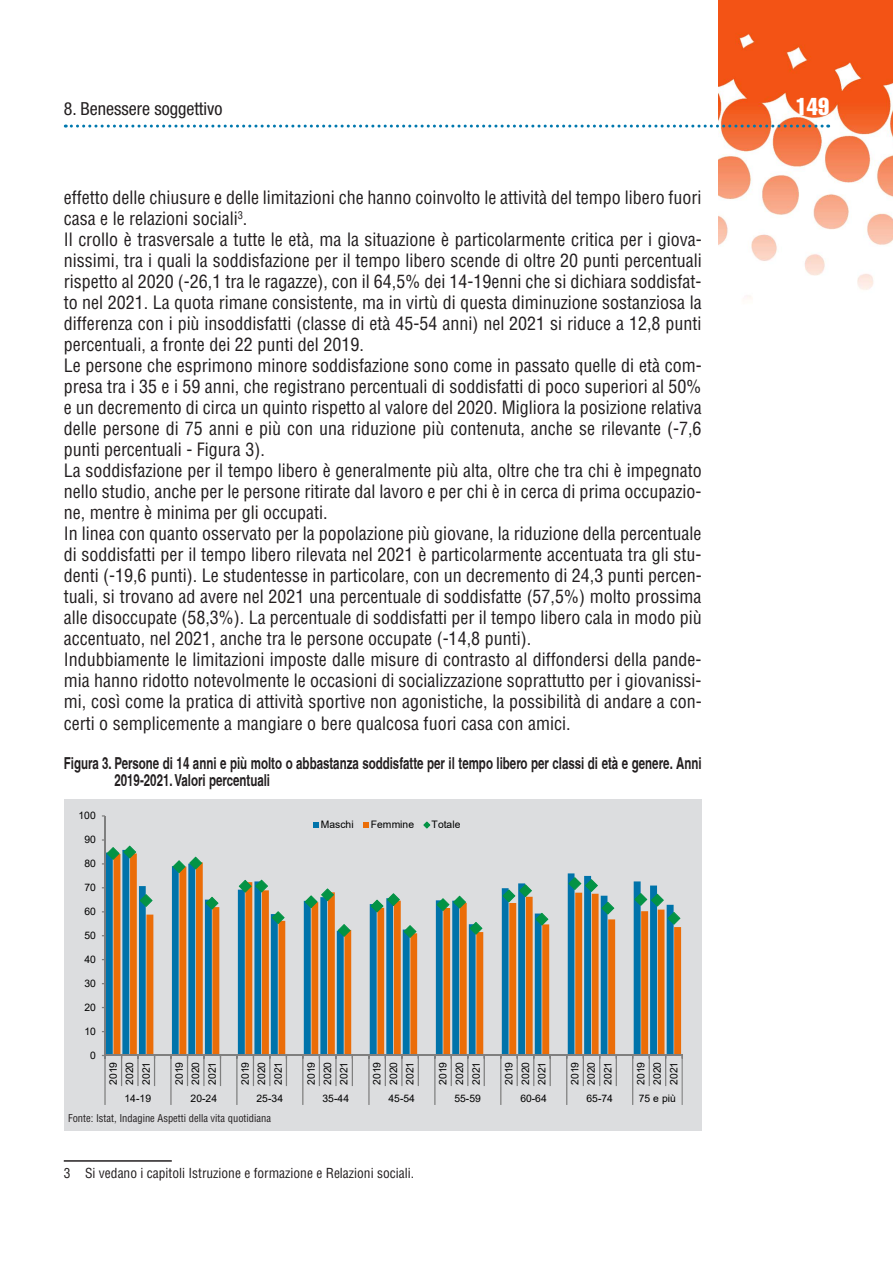
<style>
.page{position:relative;width:893px;height:1263px;background:#fff}
.page>*{position:absolute;margin:0;border:0;box-sizing:border-box;transform-origin:0 0}
.t1{font:24px "Helvetica LT Std Comp";color:#fff}
.t2{font:condensed 18px/21px "Helvetica LT Std";color:#231f20}
.t3{font:condensed 18px "Helvetica Neue LT Std";color:#231f20}
.t4{font:700 condensed 16.5px/16.5px "Helvetica";color:#231f20;scale:.85 1}
.t5{font:condensed 13.5px "Helvetica LT Std";color:#231f20}
.t6{font:condensed 10.5px "Helvetica LT Std";color:#231f20}
.t7{font:10.35px/16.5px "Arial";letter-spacing:-.005em;color:#000;text-align:justify}
</style>
<div class="page">
<img style="left:719px;top:0;width:174px;height:299px">
<svg style="left:65px;top:125px;width:760px;height:3px"></svg>
<hr style="left:64px;top:1160px;width:108px;height:2px;background:#231f20">
<div style="left:64px;top:799px;width:638px;height:332px;background:#dcdddf"></div>
<svg style="left:106px;top:852px;width:31px;height:203px"></svg>
<svg style="left:113px;top:853px;width:568px;height:202px"></svg>
<hr style="left:104px;top:816px;width:2px;height:239px;background:#7f7f7f">
<hr style="left:105px;top:1055px;width:577px;height:1px;background:#7f7f7f">
<hr style="left:104px;top:1055px;width:2px;height:31px;background:#7f7f7f">
<hr style="left:121px;top:1055px;width:1px;height:31px;background:#7f7f7f">
<hr style="left:137px;top:1055px;width:2px;height:31px;background:#7f7f7f">
<hr style="left:154px;top:1055px;width:1px;height:31px;background:#7f7f7f">
<hr style="left:170px;top:1055px;width:2px;height:31px;background:#7f7f7f">
<hr style="left:187px;top:1055px;width:1px;height:31px;background:#7f7f7f">
<hr style="left:203px;top:1055px;width:2px;height:31px;background:#7f7f7f">
<hr style="left:220px;top:1055px;width:1px;height:31px;background:#7f7f7f">
<hr style="left:236px;top:1055px;width:1px;height:31px;background:#7f7f7f">
<hr style="left:253px;top:1055px;width:1px;height:31px;background:#7f7f7f">
<hr style="left:269px;top:1055px;width:1px;height:31px;background:#7f7f7f">
<hr style="left:286px;top:1055px;width:1px;height:31px;background:#7f7f7f">
<hr style="left:302px;top:1055px;width:1px;height:31px;background:#7f7f7f">
<hr style="left:319px;top:1055px;width:1px;height:31px;background:#7f7f7f">
<hr style="left:335px;top:1055px;width:2px;height:31px;background:#7f7f7f">
<hr style="left:352px;top:1055px;width:1px;height:31px;background:#7f7f7f">
<hr style="left:368px;top:1055px;width:2px;height:31px;background:#7f7f7f">
<hr style="left:385px;top:1055px;width:1px;height:31px;background:#7f7f7f">
<hr style="left:401px;top:1055px;width:2px;height:31px;background:#7f7f7f">
<hr style="left:418px;top:1055px;width:1px;height:31px;background:#7f7f7f">
<hr style="left:434px;top:1055px;width:1px;height:31px;background:#7f7f7f">
<hr style="left:451px;top:1055px;width:1px;height:31px;background:#7f7f7f">
<hr style="left:467px;top:1055px;width:1px;height:31px;background:#7f7f7f">
<hr style="left:484px;top:1055px;width:1px;height:31px;background:#7f7f7f">
<hr style="left:500px;top:1055px;width:1px;height:31px;background:#7f7f7f">
<hr style="left:517px;top:1055px;width:1px;height:31px;background:#7f7f7f">
<hr style="left:533px;top:1055px;width:1px;height:31px;background:#7f7f7f">
<hr style="left:550px;top:1055px;width:1px;height:31px;background:#7f7f7f">
<hr style="left:566px;top:1055px;width:1px;height:31px;background:#7f7f7f">
<hr style="left:583px;top:1055px;width:1px;height:31px;background:#7f7f7f">
<hr style="left:599px;top:1055px;width:1px;height:31px;background:#7f7f7f">
<hr style="left:616px;top:1055px;width:1px;height:31px;background:#7f7f7f">
<hr style="left:632px;top:1055px;width:1px;height:31px;background:#7f7f7f">
<hr style="left:649px;top:1055px;width:1px;height:31px;background:#7f7f7f">
<hr style="left:665px;top:1055px;width:1px;height:31px;background:#7f7f7f">
<hr style="left:682px;top:1055px;width:1px;height:31px;background:#7f7f7f">
<svg style="left:104px;top:1086px;width:2px;height:19px"></svg>
<svg style="left:170px;top:1086px;width:2px;height:19px"></svg>
<svg style="left:236px;top:1086px;width:1px;height:19px"></svg>
<svg style="left:302px;top:1086px;width:1px;height:19px"></svg>
<svg style="left:368px;top:1086px;width:2px;height:19px"></svg>
<svg style="left:434px;top:1086px;width:1px;height:19px"></svg>
<svg style="left:500px;top:1086px;width:1px;height:19px"></svg>
<svg style="left:566px;top:1086px;width:1px;height:19px"></svg>
<svg style="left:632px;top:1086px;width:1px;height:19px"></svg>
<svg style="left:682px;top:1086px;width:1px;height:19px"></svg>
<svg style="left:102px;top:839px;width:34px;height:25px"></svg>
<svg style="left:140px;top:894px;width:13px;height:13px"></svg>
<svg style="left:173px;top:857px;width:29px;height:16px"></svg>
<svg style="left:206px;top:897px;width:13px;height:12px"></svg>
<svg style="left:239px;top:880px;width:29px;height:13px"></svg>
<svg style="left:272px;top:911px;width:13px;height:13px"></svg>
<svg style="left:305px;top:888px;width:29px;height:20px"></svg>
<svg style="left:338px;top:924px;width:13px;height:13px"></svg>
<svg style="left:371px;top:893px;width:29px;height:19px"></svg>
<svg style="left:404px;top:925px;width:13px;height:13px"></svg>
<svg style="left:437px;top:896px;width:29px;height:15px"></svg>
<svg style="left:470px;top:922px;width:13px;height:13px"></svg>
<svg style="left:502px;top:884px;width:30px;height:18px"></svg>
<svg style="left:535px;top:913px;width:13px;height:13px"></svg>
<svg style="left:568px;top:877px;width:30px;height:15px"></svg>
<svg style="left:601px;top:902px;width:13px;height:12px"></svg>
<svg style="left:634px;top:893px;width:30px;height:13px"></svg>
<svg style="left:667px;top:912px;width:14px;height:13px"></svg>
<svg style="left:313px;top:822px;width:6px;height:6px"></svg>
<svg style="left:364px;top:822px;width:5px;height:6px"></svg>
<svg style="left:423px;top:821px;width:7px;height:7px"></svg>
<p class="t3" style="left:64px;top:98px;width:160px">8. Benessere soggettivo</p>
<h1 class="t1" style="left:796px;top:91px;width:35px">149</h1>
<p class="t2" style="left:64px;top:187px;width:639px">effetto delle chiusure e delle limitazioni che hanno coinvolto le attività del tempo libero fuori casa e le relazioni sociali<sup>3</sup>.<br>Il crollo è trasversale a tutte le età, ma la situazione è particolarmente critica per i giova&shy;nissimi, tra i quali la soddisfazione per il tempo libero scende di oltre 20 punti percentuali rispetto al 2020 (-26,1 tra le ragazze), con il 64,5% dei 14-19enni che si dichiara soddisfat&shy;to nel 2021. La quota rimane consistente, ma in virtù di questa diminuzione sostanziosa la differenza con i più insoddisfatti (classe di età 45-54 anni) nel 2021 si riduce a 12,8 punti percentuali, a fronte dei 22 punti del 2019.<br>Le persone che esprimono minore soddisfazione sono come in passato quelle di età com&shy;presa tra i 35 e i 59 anni, che registrano percentuali di soddisfatti di poco superiori al 50% e un decremento di circa un quinto rispetto al valore del 2020. Migliora la posizione relativa delle persone di 75 anni e più con una riduzione più contenuta, anche se rilevante (-7,6 punti percentuali - Figura 3).<br>La soddisfazione per il tempo libero è generalmente più alta, oltre che tra chi è impegnato nello studio, anche per le persone ritirate dal lavoro e per chi è in cerca di prima occupazio&shy;ne, mentre è minima per gli occupati.<br>In linea con quanto osservato per la popolazione più giovane, la riduzione della percentuale di soddisfatti per il tempo libero rilevata nel 2021 è particolarmente accentuata tra gli stu&shy;denti (-19,6 punti). Le studentesse in particolare, con un decremento di 24,3 punti percen&shy;tuali, si trovano ad avere nel 2021 una percentuale di soddisfatte (57,5%) molto prossima alle disoccupate (58,3%). La percentuale di soddisfatti per il tempo libero cala in modo più accentuato, nel 2021, anche tra le persone occupate (-14,8 punti).<br>Indubbiamente le limitazioni imposte dalle misure di contrasto al diffondersi della pande&shy;mia hanno ridotto notevolmente le occasioni di socializzazione soprattutto per i giovanissi&shy;mi, così come la pratica di attività sportive non agonistiche, la possibilità di andare a con&shy;certi o semplicemente a mangiare o bere qualcosa fuori casa con amici.</p>
<p class="t4" style="left:114px;top:755px;width:692px;text-indent:-51px">Figura 3. Persone di 14 anni e più molto o abbastanza soddisfatte per il tempo libero per classi di età e genere. Anni<br>2019-2021. Valori percentuali</p>
<p class="t7" style="left:79px;top:807px;width:19px">100</p>
<p class="t7" style="left:84px;top:831px;width:13px">90</p>
<p class="t7" style="left:84px;top:855px;width:13px">80</p>
<p class="t7" style="left:84px;top:879px;width:13px">70</p>
<p class="t7" style="left:84px;top:903px;width:13px">60</p>
<p class="t7" style="left:84px;top:927px;width:13px">50</p>
<p class="t7" style="left:84px;top:951px;width:13px">40</p>
<p class="t7" style="left:84px;top:975px;width:13px">30</p>
<p class="t7" style="left:84px;top:999px;width:13px">20</p>
<p class="t7" style="left:84px;top:1023px;width:13px">10</p>
<p class="t7" style="left:90px;top:1047px;width:7px">0</p>
<p class="t7" style="left:321px;top:816px;width:34px">Maschi</p>
<p class="t7" style="left:371px;top:816px;width:45px">Femmine</p>
<p class="t7" style="left:432px;top:816px;width:30px">Totale</p>
<p class="t7" style="left:105px;top:1085px;width:25px;rotate:-90deg">2019<br>2020<br>2021</p>
<p class="t7" style="left:171px;top:1085px;width:25px;rotate:-90deg">2019<br>2020<br>2021</p>
<p class="t7" style="left:237px;top:1085px;width:25px;rotate:-90deg">2019<br>2020<br>2021</p>
<p class="t7" style="left:303px;top:1085px;width:25px;rotate:-90deg">2019<br>2020<br>2021</p>
<p class="t7" style="left:369px;top:1085px;width:25px;rotate:-90deg">2019<br>2020<br>2021</p>
<p class="t7" style="left:435px;top:1085px;width:25px;rotate:-90deg">2019<br>2020<br>2021</p>
<p class="t7" style="left:501px;top:1085px;width:25px;rotate:-90deg">2019<br>2020<br>2021</p>
<p class="t7" style="left:567px;top:1085px;width:25px;rotate:-90deg">2019<br>2020<br>2021</p>
<p class="t7" style="left:633px;top:1085px;width:25px;rotate:-90deg">2019<br>2020<br>2021</p>
<p class="t7" style="left:125px;top:1089px;width:28px">14-19</p>
<p class="t7" style="left:191px;top:1089px;width:28px">20-24</p>
<p class="t7" style="left:257px;top:1089px;width:28px">25-34</p>
<p class="t7" style="left:322px;top:1089px;width:28px">35-44</p>
<p class="t7" style="left:388px;top:1089px;width:28px">45-54</p>
<p class="t7" style="left:454px;top:1089px;width:28px">55-59</p>
<p class="t7" style="left:520px;top:1089px;width:28px">60-64</p>
<p class="t7" style="left:586px;top:1089px;width:28px">65-74</p>
<p class="t7" style="left:639px;top:1089px;width:38px">75 e più</p>
<p class="t6" style="left:68px;top:1112px;width:204px">Fonte: Istat, Indagine Aspetti della vita quotidiana</p>
<p class="t5" style="left:64px;top:1164px;width:352px">3 Si vedano i capitoli Istruzione e formazione e Relazioni sociali.</p>
</div>
